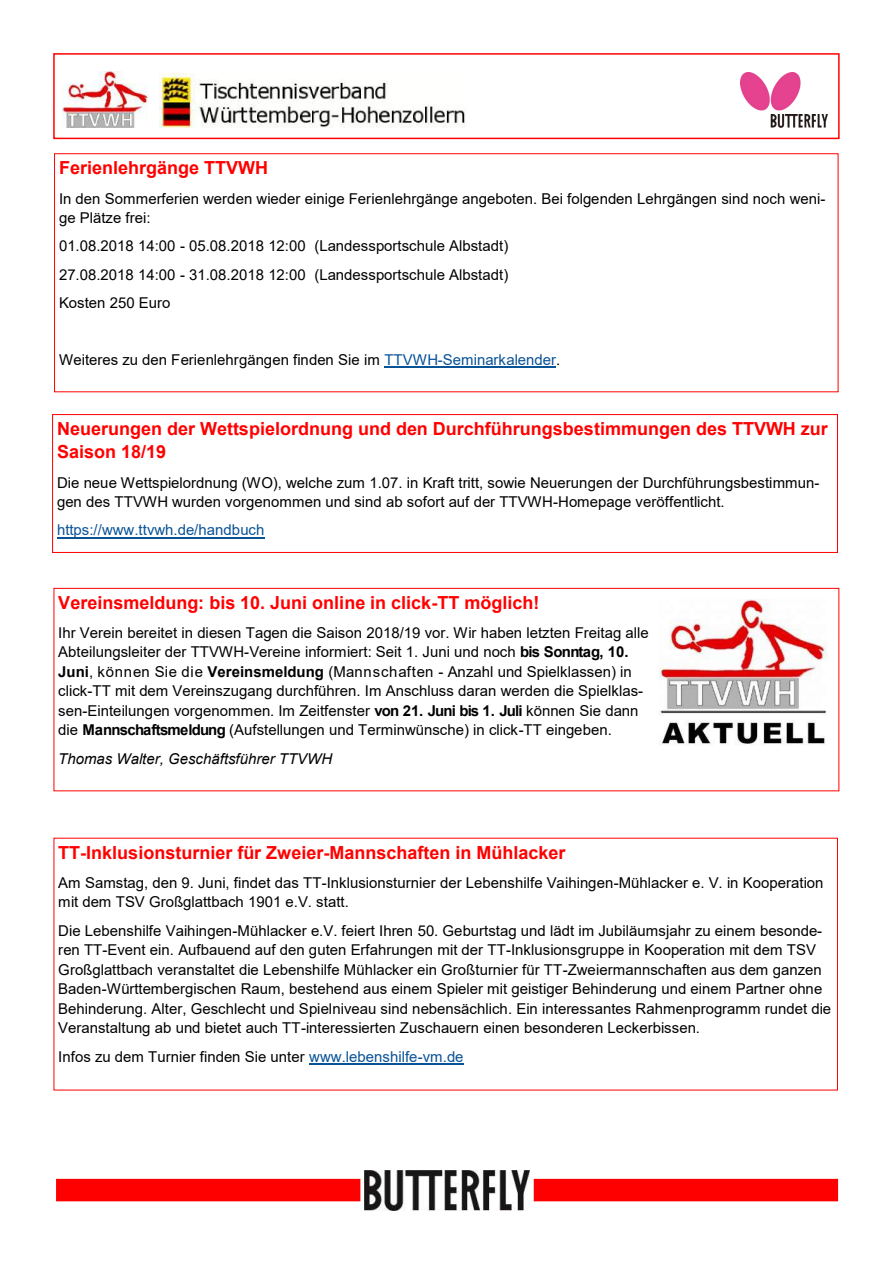
<style>
.page{position:relative;width:893px;height:1263px;background:#fff}
.page>*{position:absolute;margin:0;border:0;box-sizing:border-box;transform-origin:0 0}
.t1{font:700 18px/23.4px "Arial";color:#f00}
.t2{font:15px/19.5px "Arial";color:#000}
.t3{font:italic 15px "Arial";color:#000}
.t4{font:15px "Arial";color:#085296}
.s1{color:#085296}
.s2{font-weight:700}
</style>
<div class="page">
<div style="left:53px;top:53px;width:787px;height:86px;border:2px solid #f00"></div>
<img style="left:63px;top:71px;width:85px;height:56px">
<img style="left:159px;top:73px;width:307px;height:54px">
<img style="left:741px;top:72px;width:86px;height:55px">
<img style="left:365px;top:1170px;width:164px;height:40px">
<div style="left:56px;top:1179px;width:304px;height:22px;background:#f00"></div>
<div style="left:534px;top:1179px;width:304px;height:22px;background:#f00"></div>
<div style="left:52px;top:414px;width:786px;height:139px;border:1px solid #f00"></div>
<hr style="left:57px;top:537px;width:208px;height:1px;background:#085296">
<div style="left:54px;top:588px;width:785px;height:203px;border:1px solid #f00"></div>
<img style="left:660px;top:600px;width:167px;height:146px">
<hr style="left:309px;top:1063px;width:155px;height:1px;background:#085296">
<hr style="left:384px;top:367px;width:172px;height:1px;background:#085296">
<p class="t1" style="left:59px;top:156px;width:211px">Ferienlehrgänge TTVWH</p>
<p class="t2" style="left:59px;top:189px;width:768px">In den Sommerferien werden wieder einige Ferienlehrgänge angeboten. Bei folgenden Lehrgängen sind noch weni&shy;ge Plätze frei:</p>
<p class="t2" style="left:59px;top:232px;width:451px;line-height:28.5px;text-align:justify">01.08.2018 14:00 - 05.08.2018 12:00 (Landessportschule Albstadt)<br>27.08.2018 14:00 - 31.08.2018 12:00 (Landessportschule Albstadt)<br>Kosten 250 Euro</p>
<p class="t2" style="left:59px;top:350px;width:503px">Weiteres zu den Ferienlehrgängen finden Sie im <span class="s1">TTVWH-Seminarkalender</span>.</p>
<p class="t1" style="left:57px;top:417px;width:772px">Neuerungen der Wettspielordnung und den Durchführungsbestimmungen des TTVWH zur<br>Saison 18/19</p>
<p class="t2" style="left:57px;top:473px;width:764px">Die neue Wettspielordnung (WO), welche zum 1.07. in Kraft tritt, sowie Neuerungen der Durchführungsbestimmun&shy;gen des TTVWH wurden vorgenommen und sind ab sofort auf der TTVWH-Homepage veröffentlicht.</p>
<p class="t4" style="left:57px;top:522px;width:209px">https://www.ttvwh.de/handbuch</p>
<p class="t1" style="left:58px;top:591px;width:483px">Vereinsmeldung: bis 10. Juni online in click-TT möglich!</p>
<p class="t2" style="left:58px;top:623px;width:592px">Ihr Verein bereitet in diesen Tagen die Saison 2018/19 vor. Wir haben letzten Freitag alle Abteilungsleiter der TTVWH-Vereine informiert: Seit 1. Juni und noch <span class="s2">bis Sonntag, 10.<br>Juni</span>, können Sie die <span class="s2">Vereinsmeldung</span> (Mannschaften - Anzahl und Spielklassen) in click-TT mit dem Vereinszugang durchführen. Im Anschluss daran werden die Spielklas&shy;sen-Einteilungen vorgenommen. Im Zeitfenster <span class="s2">von 21. Juni bis 1. Juli</span> können Sie dann die <span class="s2">Mannschaftsmeldung</span> (Aufstellungen und Terminwünsche) in click-TT eingeben.</p>
<p class="t3" style="left:58px;top:750px;width:276px">Thomas Walter, Geschäftsführer TTVWH</p>
<p class="t1" style="left:58px;top:841px;width:509px">TT-Inklusionsturnier für Zweier-Mannschaften in Mühlacker</p>
<p class="t2" style="left:58px;top:873px;width:767px">Am Samstag, den 9. Juni, findet das TT-Inklusionsturnier der Lebenshilfe Vaihingen-Mühlacker e. V. in Kooperation mit dem TSV Großglattbach 1901 e.V. statt.</p>
<p class="t2" style="left:58px;top:921px;width:774px">Die Lebenshilfe Vaihingen-Mühlacker e.V. feiert Ihren 50. Geburtstag und lädt im Jubiläumsjahr zu einem besonde&shy;ren TT-Event ein. Aufbauend auf den guten Erfahrungen mit der TT-Inklusionsgruppe in Kooperation mit dem TSV Großglattbach veranstaltet die Lebenshilfe Mühlacker ein Großturnier für TT-Zweiermannschaften aus dem ganzen Baden-Württembergischen Raum, bestehend aus einem Spieler mit geistiger Behinderung und einem Partner ohne Behinderung. Alter, Geschlecht und Spielniveau sind nebensächlich. Ein interessantes Rahmenprogramm rundet die Veranstaltung ab und bietet auch TT-interessierten Zuschauern einen besonderen Leckerbissen.</p>
<p class="t2" style="left:58px;top:1046px;width:407px">Infos zu dem Turnier finden Sie unter <span class="s1">www.lebenshilfe-vm.de</span></p>
</div>
